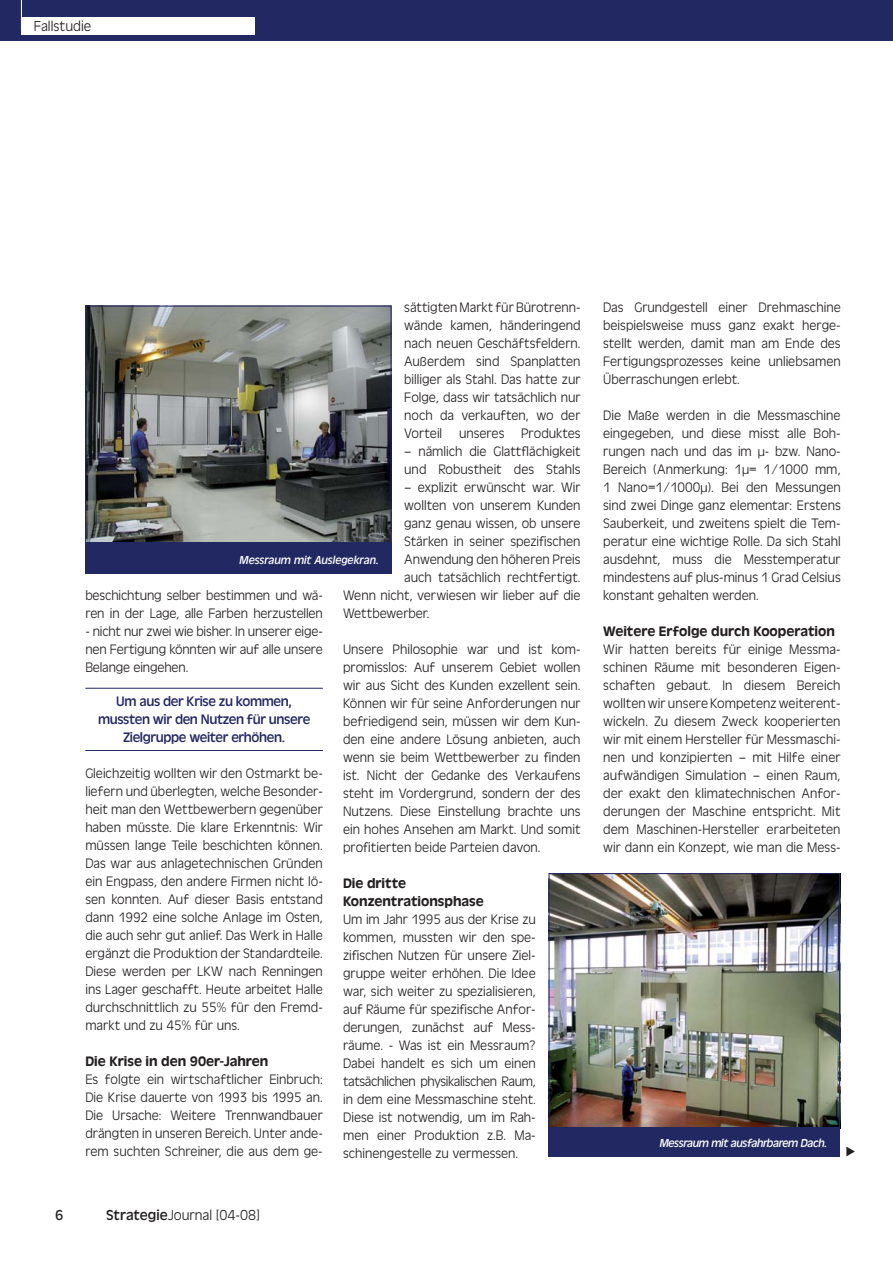
<style>
.page{position:relative;width:893px;height:1263px;background:#fff}
.page>*{position:absolute;margin:0;border:0;box-sizing:border-box;transform-origin:0 0}
.t1{font:15px "Antigone Dsp Light";color:#231f20}
.t2{font:15px "Antigone Dsp Regular";color:#231f20}
.t3{font:14.25px/18px "Antigone Dsp Light";color:#231f20;text-align:justify}
.t4{font:14.25px/18px "Antigone Dsp Medium";color:#231f20}
.t5{font:14.25px/18px "Antigone Dsp Regular";letter-spacing:-.025em;color:#222861;text-align:center}
.t6{font:12px "Antigone Dsp Italic";letter-spacing:-.025em;color:#fff}
.t7{font:12px "Antigone Dsp Italic";color:#fff}
.s1{font-family:"Antigone Dsp Regular"}
</style>
<div class="page">
<div style="left:0;top:0;width:892px;height:40px;background:#222861"></div>
<hr style="left:21px;top:0;width:1px;height:30px;background:#fff">
<hr style="left:85px;top:688px;width:238px;height:1px;background:#222861">
<hr style="left:85px;top:750px;width:238px;height:1px;background:#222861">
<div style="left:21px;top:17px;width:234px;height:17px;background:#fff"></div>
<img style="left:87px;top:308px;width:302px;height:234px">
<div style="left:85px;top:306px;width:306px;height:238px;border:1px solid #222861"></div>
<div style="left:85px;top:543px;width:306px;height:31px;background:#222861"></div>
<svg style="left:846px;top:1147px;width:8px;height:9px"></svg>
<img style="left:550px;top:875px;width:288px;height:251px">
<div style="left:548px;top:873px;width:292px;height:255px;border:1px solid #222861"></div>
<div style="left:548px;top:1128px;width:292px;height:29px;background:#222861"></div>
<p class="t1" style="left:34px;top:20px;width:59px">Fallstudie</p>
<p class="t3" style="left:404px;top:298px;width:178px">sättigten Markt für Bürotrenn&shy;wände kamen, händeringend nach neuen Geschäftsfeldern.<br>Außerdem sind Spanplatten billiger als Stahl. Das hatte zur Folge, dass wir tatsächlich nur noch da verkauften, wo der Vorteil unseres Produktes</p>
<p class="t3" style="left:404px;top:442px;width:178px">– nämlich die Glattflächigkeit und Robustheit des Stahls</p>
<p class="t3" style="left:404px;top:478px;width:178px">– explizit erwünscht war. Wir</p>
<p class="t3" style="left:404px;top:496px;width:178px">wollten von unserem Kunden</p>
<p class="t3" style="left:404px;top:514px;width:178px">ganz genau wissen, ob unsere</p>
<p class="t3" style="left:404px;top:532px;width:178px">Stärken in seiner spezifischen</p>
<p class="t3" style="left:404px;top:550px;width:178px">Anwendung den höheren Preis</p>
<p class="t3" style="left:404px;top:568px;width:178px">auch tatsächlich rechtfertigt.</p>
<p class="t3" style="left:343px;top:586px;width:239px">Wenn nicht, verwiesen wir lieber auf die</p>
<p class="t3" style="left:343px;top:604px;width:88px">Wettbewerber.</p>
<p class="t3" style="left:343px;top:640px;width:239px">Unsere Philosophie war und ist kom&shy;promisslos: Auf unserem Gebiet wollen wir aus Sicht des Kunden exzellent sein.<br>Können wir für seine Anforderungen nur befriedigend sein, müssen wir dem Kun&shy;den eine andere Lösung anbieten, auch wenn sie beim Wettbewerber zu finden ist. Nicht der Gedanke des Verkaufens steht im Vordergrund, sondern der des Nutzens. Diese Einstellung brachte uns ein hohes Ansehen am Markt. Und somit profitierten beide Parteien davon.</p>
<p class="t4" style="left:343px;top:875px;width:142px">Die dritte<br>Konzentrationsphase</p>
<p class="t3" style="left:343px;top:910px;width:194px">Um im Jahr 1995 aus der Krise zu kommen, mussten wir den spe&shy;zifischen Nutzen für unsere Ziel&shy;gruppe weiter erhöhen. Die Idee war, sich weiter zu spezialisieren, auf Räume für spezifische Anfor&shy;derungen, zunächst auf Mess&shy;räume. - Was ist ein Messraum?<br>Dabei handelt es sich um einen tatsächlichen physikalischen Raum, in dem eine Messmaschine steht.<br>Diese ist notwendig, um im Rah&shy;men einer Produktion z.B. Ma&shy;schinengestelle zu vermessen.</p>
<p class="t7" style="left:239px;top:555px;width:141px">Messraum mit Auslegekran.</p>
<p class="t3" style="left:85px;top:586px;width:239px">beschichtung selber bestimmen und wä&shy;ren in der Lage, alle Farben herzustellen</p>
<p class="t3" style="left:85px;top:622px;width:239px">- nicht nur zwei wie bisher. In unserer eige&shy;nen Fertigung könnten wir auf alle unsere Belange eingehen.</p>
<p class="t5" style="left:98px;top:693px;width:214px">Um aus der Krise zu kommen, mussten wir den Nutzen für unsere<br>Zielgruppe weiter erhöhen.</p>
<p class="t3" style="left:85px;top:764px;width:239px">Gleichzeitig wollten wir den Ostmarkt be&shy;liefern und überlegten, welche Besonder&shy;heit man den Wettbewerbern gegenüber haben müsste. Die klare Erkenntnis: Wir müssen lange Teile beschichten können.<br>Das war aus anlagetechnischen Gründen ein Engpass, den andere Firmen nicht lö&shy;sen konnten. Auf dieser Basis entstand dann 1992 eine solche Anlage im Osten, die auch sehr gut anlief. Das Werk in Halle ergänzt die Produktion der Standardteile.<br>Diese werden per LKW nach Renningen ins Lager geschafft. Heute arbeitet Halle durchschnittlich zu 55% für den Fremd&shy;markt und zu 45% für uns.</p>
<p class="t4" style="left:85px;top:1053px;width:184px">Die Krise in den 90er-Jahren</p>
<p class="t3" style="left:85px;top:1070px;width:239px">Es folgte ein wirtschaftlicher Einbruch:<br>Die Krise dauerte von 1993 bis 1995 an.<br>Die Ursache: Weitere Trennwandbauer drängten in unseren Bereich. Unter ande&shy;rem suchten Schreiner, die aus dem ge-</p>
<p class="t2" style="left:55px;top:1209px;width:10px">6</p>
<p class="t1" style="left:106px;top:1209px;width:155px"><span class="s1">Strategie</span>Journal [04-08]</p>
<p class="t3" style="left:603px;top:298px;width:239px">Das Grundgestell einer Drehmaschine beispielsweise muss ganz exakt herge&shy;stellt werden, damit man am Ende des Fertigungsprozesses keine unliebsamen Überraschungen erlebt.</p>
<p class="t3" style="left:603px;top:406px;width:239px">Die Maße werden in die Messmaschine eingegeben, und diese misst alle Boh&shy;rungen nach und das im µ- bzw. Nano-Bereich (Anmerkung: 1µ= 1/1000 mm, 1 Nano=1/1000µ). Bei den Messungen sind zwei Dinge ganz elementar: Erstens Sauberkeit, und zweitens spielt die Tem&shy;peratur eine wichtige Rolle. Da sich Stahl ausdehnt, muss die Messtemperatur mindestens auf plus-minus 1 Grad Celsius konstant gehalten werden.</p>
<p class="t4" style="left:603px;top:623px;width:233px">Weitere Erfolge durch Kooperation</p>
<p class="t3" style="left:603px;top:640px;width:239px">Wir hatten bereits für einige Messma&shy;schinen Räume mit besonderen Eigen&shy;schaften gebaut. In diesem Bereich wollten wir unsere Kompetenz weiterent&shy;wickeln. Zu diesem Zweck kooperierten wir mit einem Hersteller für Messmaschi&shy;nen und konzipierten – mit Hilfe einer aufwändigen Simulation – einen Raum, der exakt den klimatechnischen Anfor&shy;derungen der Maschine entspricht. Mit dem Maschinen-Hersteller erarbeiteten wir dann ein Konzept, wie man die Mess-</p>
<p class="t6" style="left:659px;top:1138px;width:169px">Messraum mit ausfahrbarem Dach.</p>
</div>
